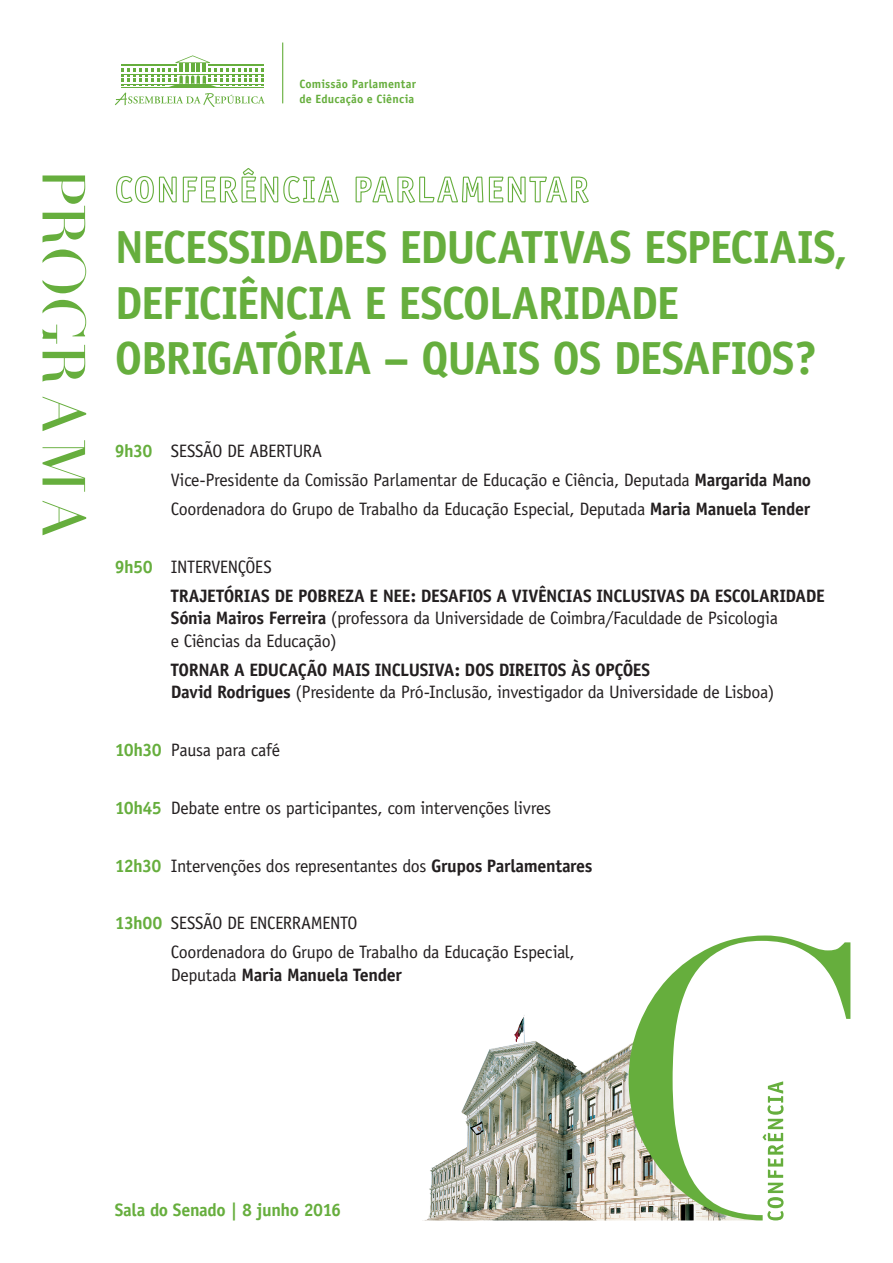
<style>
.page{position:relative;width:893px;height:1263px;background:#fff}
.page>*{position:absolute;margin:0;border:0;box-sizing:border-box;transform-origin:0 0}
.t1{font:700 46.5px/55.5px "Officina Sans";letter-spacing:-.025em;color:#66ae3d}
.t2{font:18px/22.5px "Officina Sans";letter-spacing:-.025em;color:#231f20}
.t3{font:700 18px/22.5px "Officina Sans";letter-spacing:-.02em;color:#231f20}
.t4{font:700 18px "Officina Sans";letter-spacing:-.02em;color:#66ae3d}
.t5{font:700 12px/15px "Officina Sans";letter-spacing:.015em;color:#66ae3d}
.s1{font-weight:700;color:#66ae3d}
.s2{font-weight:700}
.s3{font-weight:400}
</style>
<div class="page">
<svg style="left:115px;top:55px;width:150px;height:52px"></svg>
<hr style="left:122px;top:64px;width:55px;height:1px;background:#66ae3d">
<hr style="left:209px;top:64px;width:55px;height:1px;background:#66ae3d">
<hr style="left:282px;top:43px;width:1px;height:60px;background:#66ae3d">
<svg style="left:116px;top:168px;width:223px;height:35px"></svg>
<svg style="left:355px;top:176px;width:234px;height:27px"></svg>
<svg style="left:43px;top:175px;width:43px;height:360px"></svg>
<img style="left:426px;top:1015px;width:203px;height:205px">
<svg style="left:629px;top:935px;width:221px;height:285px"></svg>
<p class="t5" style="left:299px;top:77px;width:118px">Comissão Parlamentar de Educação e Ciência</p>
<p class="t1" style="left:115px;top:219px;width:735px">NECESSIDADES EDUCATIVAS ESPECIAIS,<br>DEFICIÊNCIA E ESCOLARIDADE<br>OBRIGATÓRIA – QUAIS OS DESAFIOS?</p>
<p class="t2" style="left:115px;top:440px;width:209px"><span class="s1">9h30</span> SESSÃO DE ABERTURA</p>
<p class="t2" style="left:171px;top:469px;width:642px">Vice-Presidente da Comissão Parlamentar de Educação e Ciência, Deputada <span class="s2">Margarida Mano</span></p>
<p class="t2" style="left:171px;top:498px;width:641px">Coordenadora do Grupo de Trabalho da Educação Especial, Deputada <span class="s2">Maria Manuela Tender</span></p>
<p class="t2" style="left:115px;top:556px;width:158px"><span class="s1">9h50</span> INTERVENÇÕES</p>
<p class="t3" style="left:171px;top:584px;width:655px">TRAJETÓRIAS DE POBREZA E NEE: DESAFIOS A VIVÊNCIAS INCLUSIVAS DA ESCOLARIDADE<br>Sónia Mairos Ferreira <span class="s3">(professora da Universidade de Coimbra/Faculdade de Psicologia<br>e Ciências da Educação)</span></p>
<p class="t3" style="left:171px;top:658px;width:605px">TORNAR A EDUCAÇÃO MAIS INCLUSIVA: DOS DIREITOS ÀS OPÇÕES<br>David Rodrigues <span class="s3">(Presidente da Pró-Inclusão, investigador da Universidade de Lisboa)</span></p>
<p class="t2" style="left:115px;top:739px;width:167px"><span class="s1">10h30</span> Pausa para café</p>
<p class="t2" style="left:115px;top:796px;width:438px"><span class="s1">10h45</span> Debate entre os participantes, com intervenções livres</p>
<p class="t2" style="left:115px;top:854px;width:479px"><span class="s1">12h30</span> Intervenções dos representantes dos <span class="s2">Grupos Parlamentares</span></p>
<p class="t2" style="left:115px;top:912px;width:244px"><span class="s1">13h00</span> SESSÃO DE ENCERRAMENTO</p>
<p class="t2" style="left:171px;top:941px;width:405px">Coordenadora do Grupo de Trabalho da Educação Especial,<br>Deputada <span class="s2">Maria Manuela Tender</span></p>
<p class="t4" style="left:115px;top:1199px;width:228px">Sala do Senado | 8 junho 2016</p>
</div>
